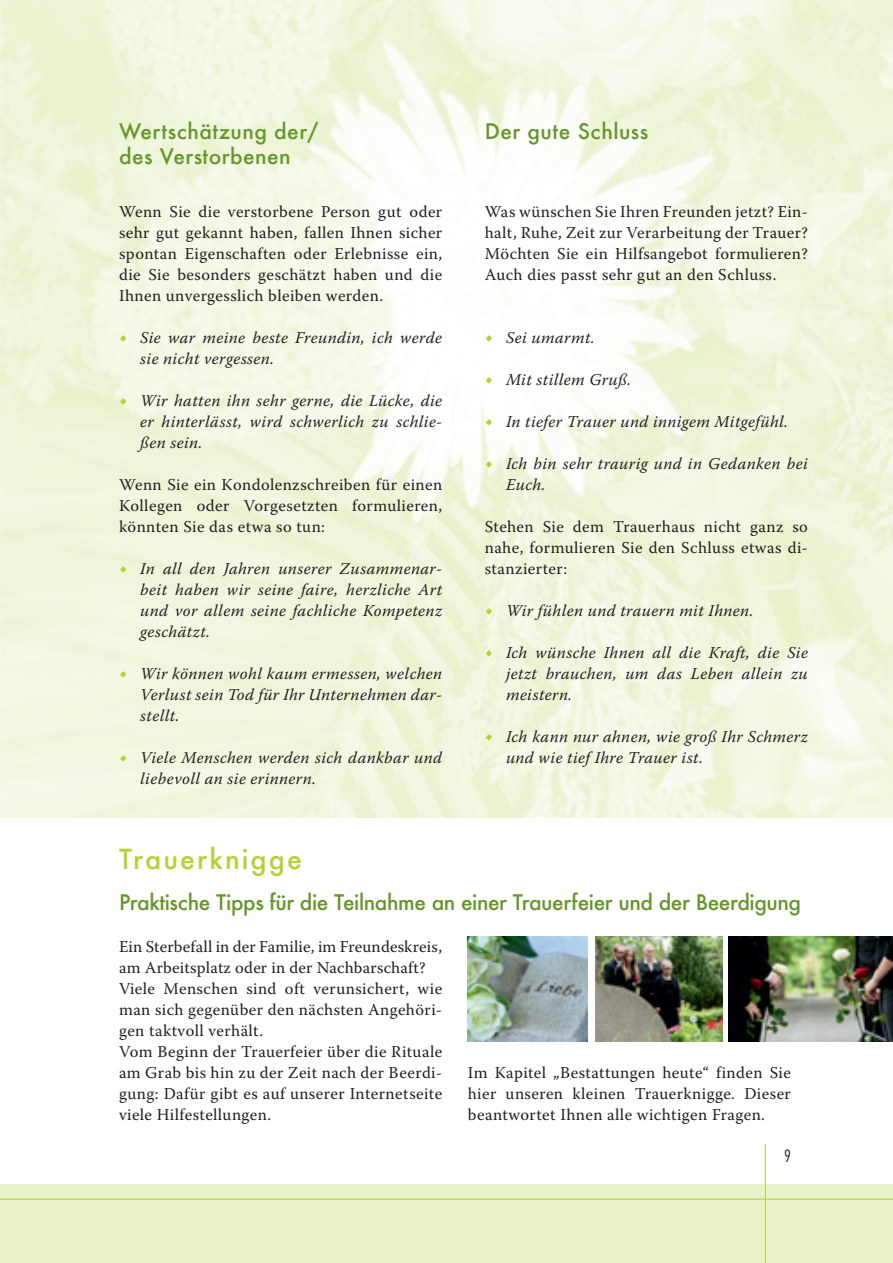
<style>
.page{position:relative;width:893px;height:1263px;background:#fff}
.page>*{position:absolute;margin:0;border:0;box-sizing:border-box;transform-origin:0 0}
.t1{font:500 27px "Futura";letter-spacing:.075em;color:#b3d234}
.t2{font:500 21px "Futura";letter-spacing:-.02em;color:#66952c}
.t3{font:500 21px/25.2px "Futura";letter-spacing:.02em;color:#66952c}
.t4{font:21px/42px "Warnock Pro";color:#b3d234;text-align:justify}
.t5{font:16.5px/21px "Warnock Pro";letter-spacing:.025em;color:#231f20;text-align:justify}
.t6{font:italic 16.5px/21px "Warnock Pro";letter-spacing:.025em;color:#231f20;text-align:justify}
.t7{font:300 condensed 16.5px "Futura";color:#231f20}
</style>
<div class="page">
<img style="left:0;top:0;width:893px;height:818px">
<div style="left:0;top:1184px;width:893px;height:79px;background:#e9f1cb"></div>
<hr style="left:0;top:1199px;width:893px;height:1px;background:#b3d234">
<hr style="left:765px;top:1144px;width:1px;height:119px;background:#b3d234">
<img style="left:728px;top:936px;width:165px;height:105px">
<img style="left:595px;top:936px;width:127px;height:105px">
<img style="left:468px;top:936px;width:119px;height:105px">
<p class="t3" style="left:119px;top:118px;width:201px">Wertschätzung der/ des Verstorbenen</p>
<p class="t3" style="left:485px;top:118px;width:165px">Der gute Schluss</p>
<p class="t5" style="left:119px;top:200px;width:325px">Wenn Sie die verstorbene Person gut oder sehr gut gekannt haben, fallen Ihnen sicher spontan Eigenschaften oder Erlebnisse ein, die Sie besonders geschätzt haben und die Ihnen unvergesslich bleiben werden.</p>
<p class="t4" style="left:119px;top:314px;width:10px">•</p>
<p class="t4" style="left:119px;top:377px;width:10px">•</p>
<p class="t6" style="left:140px;top:326px;width:303px">Sie war meine beste Freundin, ich werde sie nicht vergessen.</p>
<p class="t6" style="left:140px;top:389px;width:303px">Wir hatten ihn sehr gerne, die Lücke, die er hinterlässt, wird schwerlich zu schlie&shy;ßen sein.</p>
<p class="t5" style="left:119px;top:473px;width:325px">Wenn Sie ein Kondolenzschreiben für einen Kollegen oder Vorgesetzten formulieren, könnten Sie das etwa so tun:</p>
<p class="t4" style="left:119px;top:545px;width:10px">•</p>
<p class="t6" style="left:140px;top:557px;width:303px">In all den Jahren unserer Zusammenar&shy;beit haben wir seine faire, herzliche Art und vor allem seine fachliche Kompetenz geschätzt.</p>
<p class="t6" style="left:140px;top:662px;width:303px">Wir können wohl kaum ermessen, welchen Verlust sein Tod für Ihr Unternehmen dar&shy;stellt.</p>
<p class="t6" style="left:140px;top:746px;width:303px">Viele Menschen werden sich dankbar und liebevoll an sie erinnern.</p>
<p class="t4" style="left:119px;top:650px;width:10px">•</p>
<p class="t4" style="left:119px;top:734px;width:10px">•</p>
<h1 class="t1" style="left:119px;top:840px;width:184px">Trauerknigge</h1>
<p class="t5" style="left:485px;top:200px;width:325px">Was wünschen Sie Ihren Freunden jetzt? Ein&shy;halt, Ruhe, Zeit zur Verarbeitung der Trauer?<br>Möchten Sie ein Hilfsangebot formulieren?<br>Auch dies passt sehr gut an den Schluss.</p>
<p class="t4" style="left:485px;top:314px;width:10px">• • • •</p>
<p class="t6" style="left:506px;top:326px;width:90px">Sei umarmt.</p>
<p class="t6" style="left:506px;top:368px;width:127px">Mit stillem Gruß.</p>
<p class="t6" style="left:506px;top:410px;width:284px">In tiefer Trauer und innigem Mitgefühl.</p>
<p class="t6" style="left:506px;top:452px;width:303px">Ich bin sehr traurig und in Gedanken bei<br>Euch.</p>
<p class="t5" style="left:485px;top:515px;width:325px">Stehen Sie dem Trauerhaus nicht ganz so nahe, formulieren Sie den Schluss etwas di&shy;stanzierter:</p>
<p class="t6" style="left:506px;top:599px;width:249px">Wir fühlen und trauern mit Ihnen.</p>
<p class="t6" style="left:506px;top:641px;width:303px">Ich wünsche Ihnen all die Kraft, die Sie jetzt brauchen, um das Leben allein zu meistern.</p>
<p class="t6" style="left:506px;top:725px;width:303px">Ich kann nur ahnen, wie groß Ihr Schmerz und wie tief Ihre Trauer ist.</p>
<p class="t4" style="left:485px;top:587px;width:10px">• •</p>
<p class="t4" style="left:485px;top:713px;width:10px">•</p>
<p class="t2" style="left:119px;top:887px;width:684px">Praktische Tipps für die Teilnahme an einer Trauerfeier und der Beerdigung</p>
<p class="t5" style="left:119px;top:935px;width:325px;text-align:left">Ein Sterbefall in der Familie, im Freundeskreis, am Arbeitsplatz oder in der Nachbarschaft?<br>Viele Menschen sind oft verunsichert, wie man sich gegenüber den nächsten Angehöri&shy;gen taktvoll verhält.<br>Vom Beginn der Trauerfeier über die Rituale am Grab bis hin zu der Zeit nach der Beerdi&shy;gung: Dafür gibt es auf unserer Internetseite viele Hilfestellungen.</p>
<p class="t5" style="left:468px;top:1061px;width:325px">Im Kapitel „Bestattungen heute“ finden Sie hier unseren kleinen Trauerknigge. Dieser beantwortet Ihnen alle wichtigen Fragen.</p>
<p class="t7" style="left:784px;top:1145px;width:8px">9</p>
</div>
